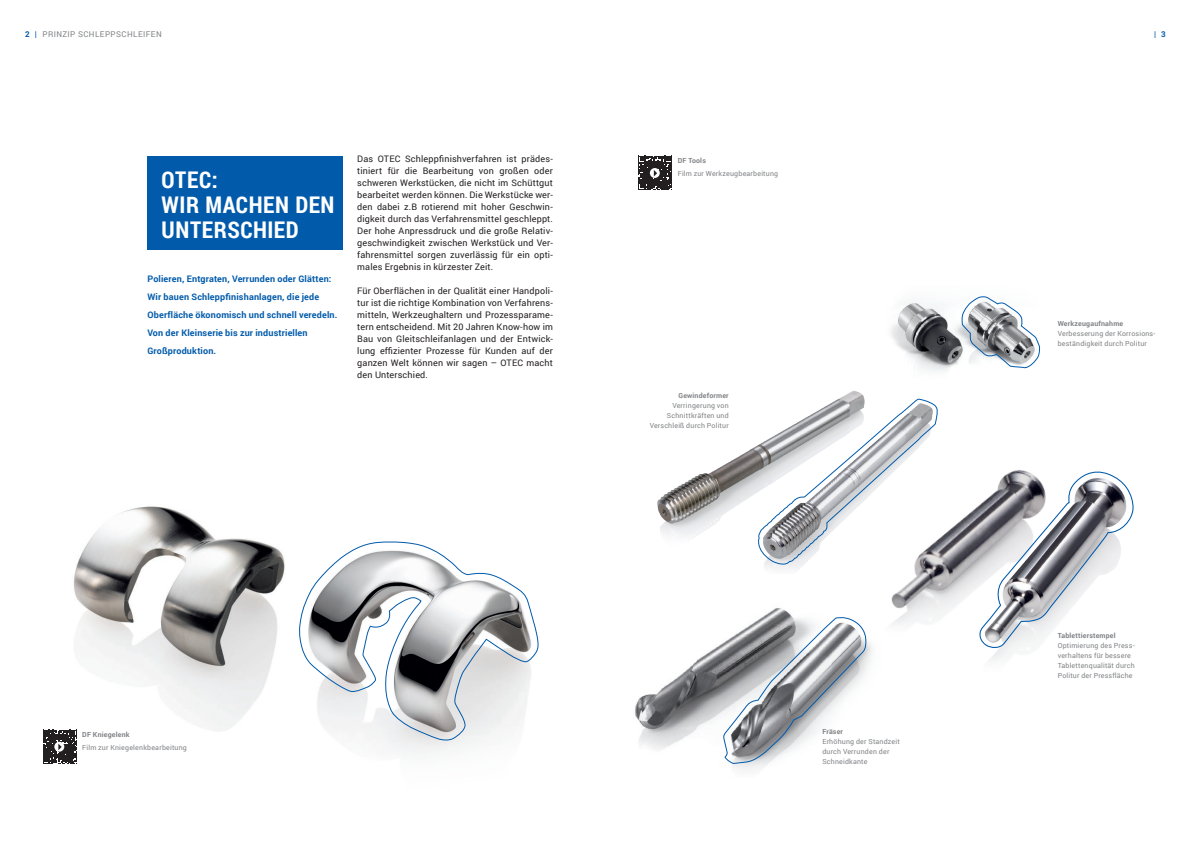
<style>
.page{position:relative;width:1191px;height:842px;background:#fff}
.page>*{position:absolute;margin:0;border:0;box-sizing:border-box;transform-origin:0 0}
.t1{font:700 23px/25px "Roboto Condensed";letter-spacing:.025em;color:#fff}
.t2{font:9px/12px "Roboto";letter-spacing:.015em;color:#231f20;text-align:justify}
.t3{font:700 9px/18px "Roboto";letter-spacing:.02em;color:#015aaa}
.t4{font:8px "Roboto";letter-spacing:.055em;color:#808285}
.t5{font:700 8px "Roboto";color:#015aaa}
.t6{font:7px/10px "Roboto";letter-spacing:.03em;color:#808285}
.t7{font:700 7px "Roboto";letter-spacing:.025em;color:#808285}
.s1{font-weight:700;color:#015aaa}
</style>
<div class="page">
<img style="left:43px;top:506px;width:436px;height:248px">
<img style="left:635px;top:608px;width:235px;height:162px">
<img style="left:891px;top:302px;width:150px;height:70px">
<svg style="left:960px;top:296px;width:79px;height:72px"></svg>
<svg style="left:723px;top:616px;width:144px;height:148px"></svg>
<svg style="left:299px;top:541px;width:240px;height:201px"></svg>
<img style="left:657px;top:390px;width:207px;height:180px">
<svg style="left:757px;top:398px;width:102px;height:168px"></svg>
<img style="left:859px;top:398px;width:99px;height:262px">
<img style="left:958px;top:502px;width:176px;height:159px">
<svg style="left:977px;top:470px;width:156px;height:180px"></svg>
<div style="left:147px;top:156px;width:196px;height:93px;background:#015aaa"></div>
<svg style="left:638px;top:156px;width:34px;height:34px"></svg>
<svg style="left:43px;top:730px;width:34px;height:34px"></svg>
<p class="t4" style="left:25px;top:28px;width:138px"><span class="s1">2 |</span> PRINZIP SCHLEPPSCHLEIFEN</p>
<p class="t5" style="left:1154px;top:28px;width:13px">| 3</p>
<h1 class="t1" style="left:162px;top:167px;width:174px">OTEC:<br>WIR MACHEN DEN<br>UNTERSCHIED</h1>
<p class="t3" style="left:147px;top:270px;width:191px">Polieren, Entgraten, Verrunden oder Glätten:<br>Wir bauen Schleppfinishanlagen, die jede Oberfläche ökonomisch und schnell veredeln.<br>Von der Kleinserie bis zur industriellen Großproduktion.</p>
<p class="t2" style="left:357px;top:153px;width:197px">Das OTEC Schleppfinishverfahren ist prädes&shy;tiniert für die Bearbeitung von großen oder schweren Werkstücken, die nicht im Schüttgut bearbeitet werden können. Die Werkstücke wer&shy;den dabei z.B rotierend mit hoher Geschwin&shy;digkeit durch das Verfahrensmittel geschleppt.<br>Der hohe Anpressdruck und die große Relativ&shy;geschwindigkeit zwischen Werkstück und Ver&shy;fahrensmittel sorgen zuverlässig für ein opti&shy;males Ergebnis in kürzester Zeit.</p>
<p class="t2" style="left:357px;top:285px;width:197px">Für Oberflächen in der Qualität einer Handpoli&shy;tur ist die richtige Kombination von Verfahrens&shy;mitteln, Werkzeughaltern und Prozessparame&shy;tern entscheidend. Mit 20 Jahren Know-how im Bau von Gleitschleifanlagen und der Entwick&shy;lung effizienter Prozesse für Kunden auf der ganzen Welt können wir sagen – OTEC macht den Unterschied.</p>
<p class="t7" style="left:677px;top:156px;width:30px">DF Tools</p>
<p class="t6" style="left:677px;top:168px;width:102px">Film zur Werkzeugbearbeitung</p>
<p class="t7" style="left:678px;top:390px;width:52px">Gewindeformer</p>
<p class="t6" style="left:649px;top:400px;width:81px;text-align:right">Verringerung von<br>Schnittkräften und<br>Verschleiß durch Politur</p>
<p class="t7" style="left:82px;top:729px;width:49px">DF Kniegelenk</p>
<p class="t6" style="left:82px;top:742px;width:106px">Film zur Kniegelenkbearbeitung</p>
<p class="t7" style="left:822px;top:726px;width:22px">Fräser</p>
<p class="t6" style="left:822px;top:736px;width:79px">Erhöhung der Standzeit durch Verrunden der<br>Schneidkante</p>
<p class="t7" style="left:1057px;top:318px;width:67px">Werkzeugaufnahme</p>
<p class="t6" style="left:1057px;top:328px;width:99px">Verbesserung der Korrosions&shy;beständigkeit durch Politur</p>
<p class="t7" style="left:1057px;top:630px;width:60px">Tablettierstempel</p>
<p class="t6" style="left:1057px;top:640px;width:78px">Optimierung des Press&shy;verhaltens für bessere<br>Tablettenqualität durch<br>Politur der Pressfläche</p>
</div>
